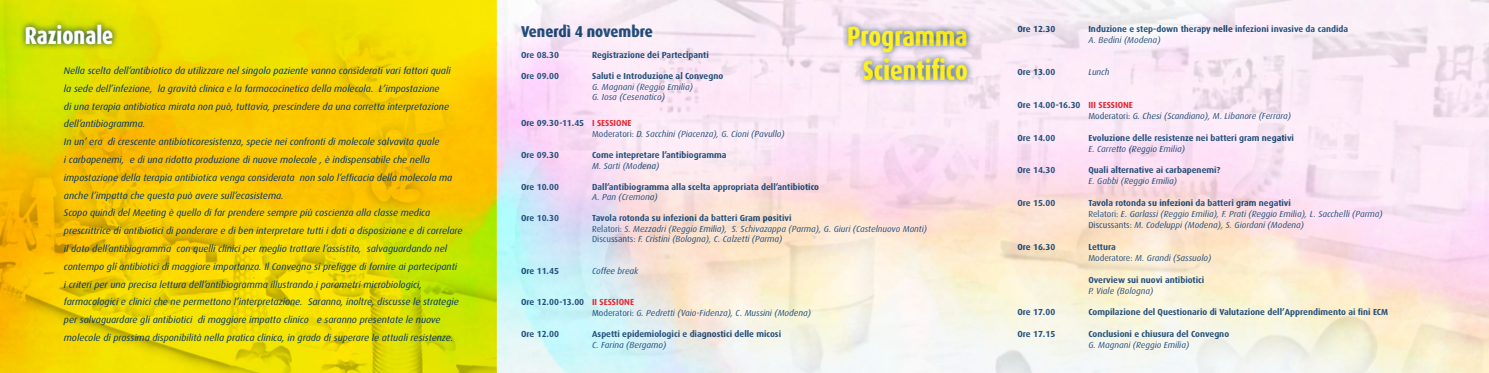
<style>
.page{position:relative;width:1489px;height:373px;background:#fff}
.page>*{position:absolute;margin:0;border:0;box-sizing:border-box;transform-origin:0 0}
.t1{font:800 28px "Dax";color:#ffed00;scale:.8 1}
.t2{font:800 24.5px "Dax";color:#fff;scale:.8 1}
.t3{font:800 15.75px "Dax";color:#036;scale:.9 1}
.t4{font:italic 9.62px/17.8px "Dax";color:#036}
.t5{font:italic 8.75px/10.5px "Dax";color:#036}
.t6{font:700 8.75px "Dax";color:#036}
.s1{font-weight:700;font-style:normal}
.s2{font-weight:700;font-style:normal;color:#e30613}
.s3{font-style:normal}
</style>
<div class="page">
<img style="left:496px;top:0;width:992px;height:372px">
<svg style="left:0;top:0;width:496px;height:372px;background:#eed100"></svg>
<svg style="left:19px;top:18px;width:100px;height:33px;background:#a1b619"></svg>
<svg style="left:841px;top:20px;width:132px;height:67px;background:#bfbed3"></svg>
<h2 class="t2" style="left:25px;top:21px;width:112px">Razionale</h2>
<h1 class="t1" style="left:847px;top:21px;width:152px">Programma</h1>
<p class="t4" style="left:64px;top:62px;width:388px">Nella scelta dell’antibiotico da utilizzare nel singolo paziente vanno considerati vari fattori quali</p>
<h1 class="t1" style="left:862px;top:54px;width:133px">Scientifico</h1>
<p class="t4" style="left:64px;top:79px;width:400px">la sede dell’infezione, la gravità clinica e la farmacocinetica della molecola. L’impostazione<br>di una terapia antibiotica mirata non può, tuttavia, prescindere da una corretta interpretazione dell’antibiogramma.<br>In un’ era di crescente antibioticoresistenza, specie nei confronti di molecole salvavita quale<br>i carbapenemi, e di una ridotta produzione di nuove molecole , è indispensabile che nella impostazione della terapia antibiotica venga considerata non solo l’efficacia della molecola ma anche l’impatto che questa può avere sull’ecosistema.<br>Scopo quindi del Meeting è quello di far prendere sempre più coscienza alla classe medica prescrittrice di antibiotici di ponderare e di ben interpretare tutti i dati a disposizione e di correlare il dato dell’antibiogramma con quelli clinici per meglio trattare l’assistito, salvaguardando nel contempo gli antibiotici di maggiore importanza. Il Convegno si prefigge di fornire ai partecipanti<br>i criteri per una precisa lettura dell’antibiogramma illustrando i parametri microbiologici, farmacologici e clinici che ne permettono l’interpretazione. Saranno, inoltre, discusse le strategie per salvaguardare gli antibiotici di maggiore impatto clinico e saranno presentate le nuove molecole di prossima disponibilità nella pratica clinica, in grado di superare le attuali resistenze.</p>
<h3 class="t3" style="left:521px;top:22px;width:148px">Venerdì 4 novembre</h3>
<p class="t6" style="left:521px;top:50px;width:39px">Ore 08.30</p>
<p class="t6" style="left:592px;top:50px;width:118px">Registrazione dei Partecipanti</p>
<p class="t6" style="left:521px;top:71px;width:39px">Ore 09.00</p>
<p class="t6" style="left:592px;top:71px;width:133px">Saluti e Introduzione al Convegno</p>
<p class="t5" style="left:592px;top:81px;width:102px">G. Magnani (Reggio Emilia)<br>G. Iosa (Cesenatico)</p>
<p class="t5" style="left:592px;top:118px;width:194px;text-indent:-71px"><span class="s1">Ore 09.30-11.45</span> <span class="s2">I SESSIONE<br></span><span class="s3">Moderatori:</span> D. Sacchini (Piacenza), G. Cioni (Pavullo)</p>
<p class="t6" style="left:521px;top:150px;width:39px">Ore 09.30</p>
<p class="t6" style="left:592px;top:150px;width:136px">Come intepretare l’antibiogramma</p>
<p class="t5" style="left:592px;top:160px;width:69px">M. Sarti (Modena)</p>
<p class="t6" style="left:521px;top:181px;width:39px">Ore 10.00</p>
<p class="t6" style="left:592px;top:181px;width:228px">Dall’antibiogramma alla scelta appropriata dell’antibiotico</p>
<p class="t5" style="left:592px;top:191px;width:67px">A. Pan (Cremona)</p>
<p class="t6" style="left:521px;top:213px;width:39px">Ore 10.30</p>
<p class="t5" style="left:592px;top:212px;width:336px"><span class="s1">Tavola rotonda su infezioni da batteri Gram positivi<br></span><span class="s3">Relatori:</span> S. Mezzadri (Reggio Emilia), S. Schivazappa (Parma), G. Giuri (Castelnuovo Monti)<br><span class="s3">Discussants:</span> F. Cristini (Bologna), C. Calzetti (Parma)</p>
<p class="t6" style="left:521px;top:265px;width:39px">Ore 11.45</p>
<p class="t5" style="left:592px;top:265px;width:48px">Coffee break</p>
<p class="t5" style="left:592px;top:296px;width:220px;text-indent:-71px"><span class="s1">Ore 12.00-13.00</span> <span class="s2">II SESSIONE<br></span><span class="s3">Moderatori:</span> G. Pedretti (Vaio-Fidenza), C. Mussini (Modena)</p>
<p class="t6" style="left:521px;top:328px;width:39px">Ore 12.00</p>
<p class="t6" style="left:592px;top:328px;width:190px">Aspetti epidemiologici e diagnostici delle micosi</p>
<p class="t5" style="left:592px;top:338px;width:76px">C. Farina (Bergamo)</p>
<p class="t6" style="left:1017px;top:24px;width:39px">Ore 12.30</p>
<p class="t6" style="left:1088px;top:24px;width:261px">Induzione e step-down therapy nelle infezioni invasive da candida</p>
<p class="t5" style="left:1088px;top:34px;width:74px">A. Bedini (Modena)</p>
<p class="t6" style="left:1017px;top:67px;width:39px">Ore 13.00</p>
<p class="t5" style="left:1088px;top:67px;width:23px">Lunch</p>
<p class="t5" style="left:1088px;top:99px;width:204px;line-height:10.8px;text-indent:-71px"><span class="s1">Ore 14.00-16.30</span> <span class="s2">III SESSIONE<br></span><span class="s3">Moderatori:</span> G. Chesi (Scandiano), M. Libanore (Ferrara)</p>
<p class="t6" style="left:1017px;top:132px;width:39px">Ore 14.00</p>
<p class="t6" style="left:1088px;top:132px;width:207px">Evoluzione delle resistenze nei batteri gram negativi</p>
<p class="t5" style="left:1088px;top:143px;width:98px">E. Carretto (Reggio Emilia)</p>
<p class="t6" style="left:1017px;top:165px;width:39px">Ore 14.30</p>
<p class="t6" style="left:1088px;top:165px;width:134px">Quali alternative ai carbapenemi?</p>
<p class="t5" style="left:1088px;top:176px;width:90px">E. Gabbi (Reggio Emilia)</p>
<p class="t6" style="left:1017px;top:198px;width:39px">Ore 15.00</p>
<p class="t5" style="left:1088px;top:197px;width:296px;line-height:10.8px"><span class="s1">Tavola rotonda su infezioni da batteri gram negativi<br></span><span class="s3">Relatori:</span> E. Garlassi (Reggio Emilia), F. Prati (Reggio Emilia), L. Sacchelli (Parma)<br><span class="s3">Discussants:</span> M. Codeluppi (Modena), S. Giordani (Modena)</p>
<p class="t6" style="left:1017px;top:241px;width:39px">Ore 16.30</p>
<p class="t5" style="left:1088px;top:241px;width:124px;line-height:10.8px"><span class="s1">Lettura<br></span><span class="s3">Moderatore:</span> M. Grandi (Sassuolo)</p>
<p class="t6" style="left:1088px;top:274px;width:117px">Overview sui nuovi antibiotici</p>
<p class="t5" style="left:1088px;top:285px;width:67px">P. Viale (Bologna)</p>
<p class="t6" style="left:1017px;top:307px;width:39px">Ore 17.00</p>
<p class="t6" style="left:1088px;top:307px;width:301px">Compilazione del Questionario di Valutazione dell’Apprendimento ai fini ECM</p>
<p class="t6" style="left:1017px;top:328px;width:39px">Ore 17.15</p>
<p class="t6" style="left:1088px;top:328px;width:142px">Conclusioni e chiusura del Convegno</p>
<p class="t5" style="left:1088px;top:339px;width:102px">G. Magnani (Reggio Emilia)</p>
</div>
